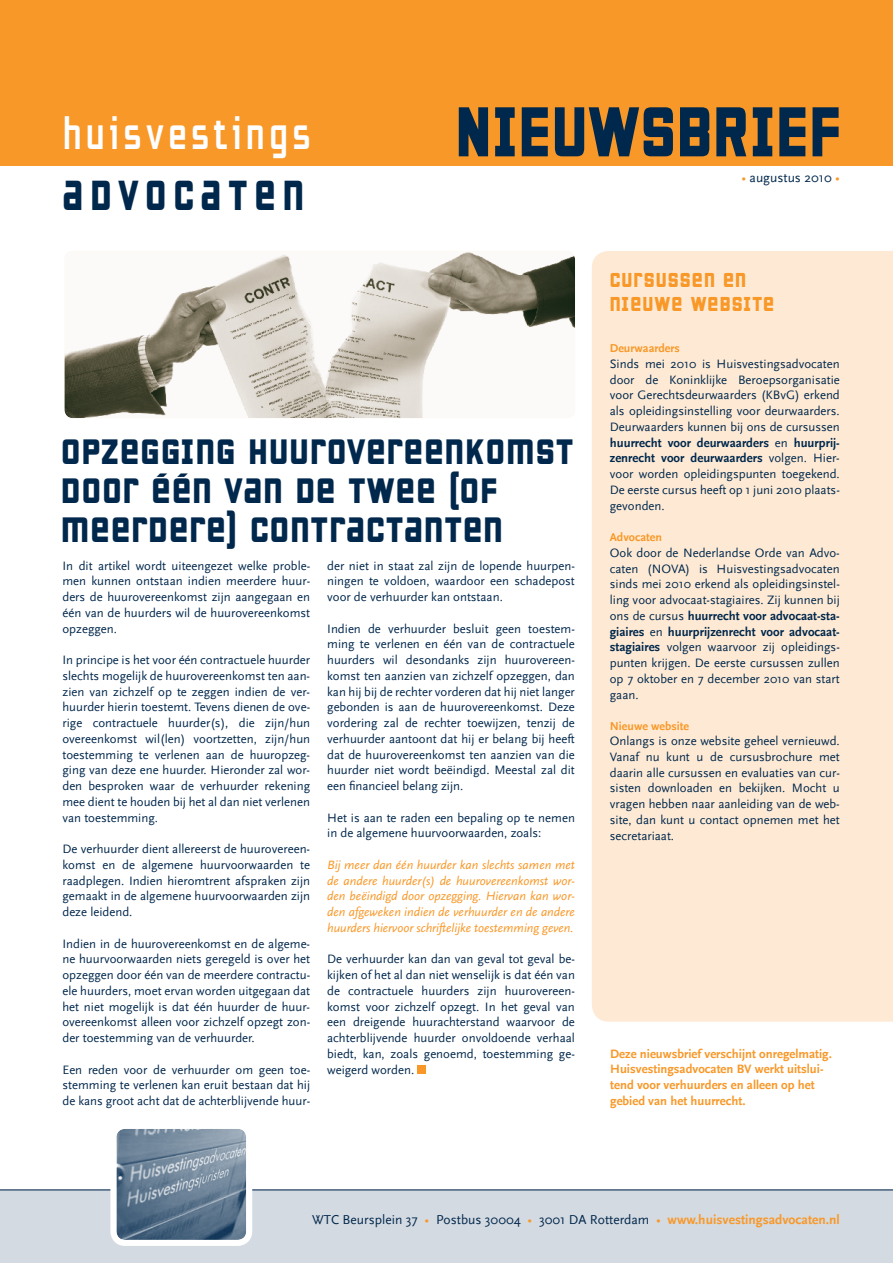
<style>
.page{position:relative;width:893px;height:1263px;background:#fff}
.page>*{position:absolute;margin:0;border:0;box-sizing:border-box;transform-origin:0 0}
.t1{font:63px "Gagarin Anna";letter-spacing:.01em;color:#00274c;scale:.93 1}
.t2{font:42px "Gagarin Boris";letter-spacing:.11em;color:#fff;scale:.91 1}
.t3{font:37.5px "Gagarin Anna";letter-spacing:.2em;color:#00274c;scale:.93 1}
.t4{font:31.5px/39px "Gagarin Anna";letter-spacing:.04em;color:#00274c}
.t5{font:18px/24px "Gagarin Anna";letter-spacing:.06em;color:#f89828}
.t6{font:13.5px "Scala Sans";color:#00274c}
.t7{font:12.75px/15.8px "Scala Sans";color:#00274c;text-align:justify}
.t8{font:italic 12.75px/15.8px "Scala Sans LF";letter-spacing:-.005em;color:#f89828;text-align:justify}
.t9{font:700 12.75px/15.8px "Scala Sans LF";color:#00274c}
.t10{font:700 12.75px/15.8px "Scala Sans";color:#f89828}
.t11{font:700 12px "Scala Sans";color:#f89828}
.s1{color:#f89828}
.s2{font-family:"Scala Sans";font-weight:400}
.s3{font-family:"Scala Sans LF";font-weight:700}
.s4{font-weight:700;color:#f89828}
</style>
<div class="page">
<div style="left:592px;top:251px;width:301px;height:771px;background:#feead4"></div>
<div style="left:0;top:0;width:893px;height:166px;background:#f89828"></div>
<div style="left:0;top:1189px;width:893px;height:74px;background:#d4dae1"></div>
<div style="left:417px;top:1065px;width:9px;height:9px;background:#f89828"></div>
<img style="left:117px;top:1130px;width:128px;height:109px">
<div style="left:110px;top:1123px;width:142px;height:123px;border:6px solid #fff;border-radius:12px"></div>
<img style="left:65px;top:252px;width:509px;height:165px">
<div style="left:58px;top:245px;width:523px;height:179px;border:6px solid #fff;border-radius:12px"></div>
<h2 class="t2" style="left:63px;top:107px;width:274px">huisvestings</h2>
<h1 class="t1" style="left:455px;top:92px;width:415px">NIEUWSBRIEF</h1>
<h3 class="t3" style="left:63px;top:172px;width:261px">ADVOCATEN</h3>
<p class="t6" style="left:741px;top:170px;width:100px"><span class="s1">•</span> augustus 2010 <span class="s1">•</span></p>
<h3 class="t4" style="left:61px;top:432px;width:514px">OPZEGGING HUUROVEREENKOMST<br>DOOR ÉÉN VAN DE TWEE (OF<br>MEERDERE) CONTRACTANTEN</h3>
<p class="t7" style="left:62px;top:558px;width:249px">In dit artikel wordt uiteengezet welke proble&shy;men kunnen ontstaan indien meerdere huur&shy;ders de huurovereenkomst zijn aangegaan en één van de huurders wil de huurovereenkomst opzeggen.</p>
<p class="t7" style="left:62px;top:652px;width:249px">In principe is het voor één contractuele huurder slechts mogelijk de huurovereenkomst ten aan&shy;zien van zichzelf op te zeggen indien de ver&shy;huurder hierin toestemt. Tevens dienen de ove&shy;rige contractuele huurder(s), die zijn/hun overeenkomst wil(len) voortzetten, zijn/hun toestemming te verlenen aan de huuropzeg&shy;ging van deze ene huurder. Hieronder zal wor&shy;den besproken waar de verhuurder rekening mee dient te houden bij het al dan niet verlenen van toestemming.</p>
<p class="t7" style="left:62px;top:841px;width:249px">De verhuurder dient allereerst de huurovereen&shy;komst en de algemene huurvoorwaarden te raadplegen. Indien hieromtrent afspraken zijn gemaakt in de algemene huurvoorwaarden zijn deze leidend.</p>
<p class="t7" style="left:62px;top:936px;width:249px">Indien in de huurovereenkomst en de algeme&shy;ne huurvoorwaarden niets geregeld is over het opzeggen door één van de meerdere contractu&shy;ele huurders, moet ervan worden uitgegaan dat het niet mogelijk is dat één huurder de huur&shy;overeenkomst alleen voor zichzelf opzegt zon&shy;der toestemming van de verhuurder.</p>
<p class="t7" style="left:62px;top:1062px;width:249px">Een reden voor de verhuurder om geen toe&shy;stemming te verlenen kan eruit bestaan dat hij de kans groot acht dat de achterblijvende huur-</p>
<p class="t7" style="left:327px;top:558px;width:249px">der niet in staat zal zijn de lopende huurpen&shy;ningen te voldoen, waardoor een schadepost voor de verhuurder kan ontstaan.</p>
<p class="t7" style="left:327px;top:621px;width:249px">Indien de verhuurder besluit geen toestem&shy;ming te verlenen en één van de contractuele huurders wil desondanks zijn huurovereen&shy;komst ten aanzien van zichzelf opzeggen, dan kan hij bij de rechter vorderen dat hij niet langer gebonden is aan de huurovereenkomst. Deze vordering zal de rechter toewijzen, tenzij de verhuurder aantoont dat hij er belang bij heeft dat de huurovereenkomst ten aanzien van die huurder niet wordt beëindigd. Meestal zal dit een financieel belang zijn.</p>
<p class="t7" style="left:327px;top:810px;width:249px">Het is aan te raden een bepaling op te nemen in de algemene huurvoorwaarden, zoals:</p>
<p class="t8" style="left:327px;top:857px;width:249px">Bij meer dan één huurder kan slechts samen met de andere huurder(s) de huurovereenkomst wor&shy;den beëindigd door opzegging. Hiervan kan wor&shy;den afgeweken indien de verhuurder en de andere huurders hiervoor schriftelijke toestemming geven.</p>
<p class="t7" style="left:327px;top:951px;width:249px">De verhuurder kan dan van geval tot geval be&shy;kijken of het al dan niet wenselijk is dat één van de contractuele huurders zijn huurovereen&shy;komst voor zichzelf opzegt. In het geval van een dreigende huurachterstand waarvoor de achterblijvende huurder onvoldoende verhaal biedt, kan, zoals genoemd, toestemming ge&shy;weigerd worden.</p>
<h3 class="t5" style="left:610px;top:268px;width:166px">CURSUSSEN EN<br>NIEUWE WEBSITE</h3>
<p class="t11" style="left:610px;top:341px;width:72px">Deurwaarders</p>
<p class="t7" style="left:610px;top:356px;width:231px">Sinds mei 2010 is Huisvestingsadvocaten door de Koninklijke Beroepsorganisatie voor Gerechtsdeurwaarders (KBvG) erkend als opleidingsinstelling voor deurwaarders.<br>Deurwaarders kunnen bij ons de cursussen</p>
<p class="t9" style="left:610px;top:435px;width:231px">huurrecht voor deurwaarders <span class="s2">en</span> huurprij&shy;zenrecht voor deurwaarders <span class="s2">volgen. Hier-</span></p>
<p class="t7" style="left:610px;top:466px;width:232px">voor worden opleidingspunten toegekend.<br>De eerste cursus heeft op 1 juni 2010 plaats&shy;gevonden.</p>
<p class="t11" style="left:610px;top:530px;width:54px">Advocaten</p>
<p class="t7" style="left:610px;top:545px;width:232px">Ook door de Nederlandse Orde van Advo&shy;caten (NOVA) is Huisvestingsadvocaten sinds mei 2010 erkend als opleidingsinstel&shy;ling voor advocaat-stagiaires. Zij kunnen bij</p>
<p class="t9" style="left:610px;top:608px;width:231px"><span class="s2">ons de cursus</span> huurrecht voor advocaat-sta&shy;giaires <span class="s2">en</span> huurprijzenrecht voor advocaat-</p>
<p class="t7" style="left:610px;top:640px;width:231px"><span class="s3">stagiaires</span> volgen waarvoor zij opleidings&shy;punten krijgen. De eerste cursussen zullen op 7 oktober en 7 december 2010 van start gaan.</p>
<p class="t11" style="left:610px;top:719px;width:81px">Nieuwe website</p>
<p class="t7" style="left:610px;top:733px;width:231px">Onlangs is onze website geheel vernieuwd.<br>Vanaf nu kunt u de cursusbrochure met daarin alle cursussen en evaluaties van cur&shy;sisten downloaden en bekijken. Mocht u vragen hebben naar aanleiding van de web&shy;site, dan kunt u contact opnemen met het secretariaat.</p>
<p class="t10" style="left:610px;top:1046px;width:223px">Deze nieuwsbrief verschijnt onregelmatig.<br>Huisvestingsadvocaten BV werkt uitslui&shy;tend voor verhuurders en alleen op het gebied van het huurrecht.</p>
<p class="t6" style="left:312px;top:1212px;width:529px">WTC Beursplein 37 <span class="s1">•</span> Postbus 30004 <span class="s1">•</span> 3001 DA Rotterdam <span class="s1">•</span> <span class="s4">www.huisvestingsadvocaten.nl</span></p>
</div>
